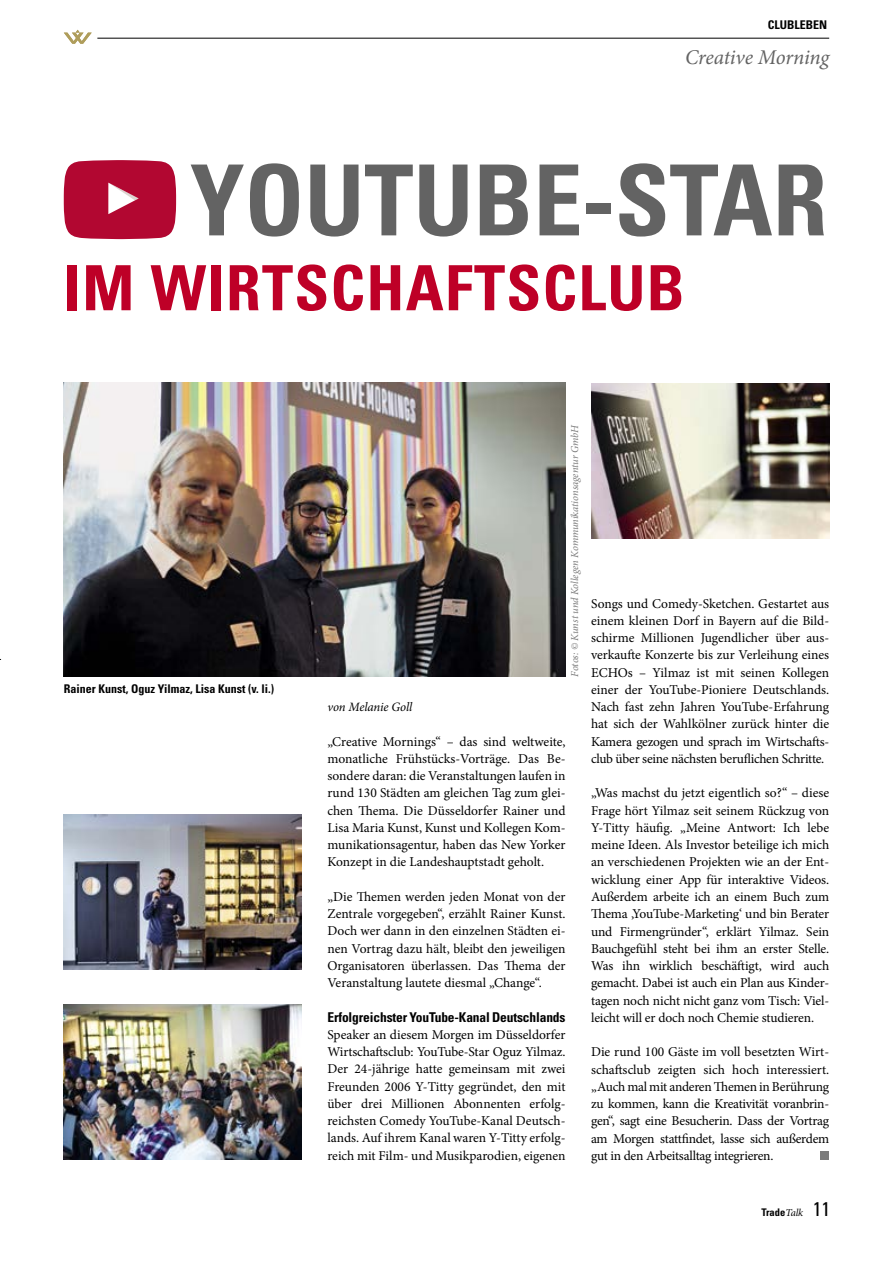
<style>
.page{position:relative;width:893px;height:1263px;background:#fff}
.page>*{position:absolute;margin:0;border:0;box-sizing:border-box;transform-origin:0 0}
.t1{font:700 condensed 98.1px "Univers";color:#636363}
.t2{font:700 condensed 62.4px "Univers";letter-spacing:.02em;color:#be0027}
.t3{font:italic 21px "Minion Pro";letter-spacing:-.015em;color:#636363}
.t4{font:13.5px/17.2px "Minion Pro";letter-spacing:-.01em;color:#000;text-align:justify}
.t5{font:700 condensed 13.5px "Univers";letter-spacing:-.01em;color:#000}
.t6{font:italic 12.75px "Minion Pro";letter-spacing:-.01em;color:#000}
.t7{font:700 condensed 12px "Univers";color:#000}
.t8{font:italic 10.5px "Minion Pro";letter-spacing:-.01em;color:#7c7c7c}
.t9{font:700 condensed 10.5px "Univers";color:#000}
.s1{font-family:"Minion Pro";font-weight:400;font-style:italic;font-stretch:normal}
.s2{font-weight:400;font-size:19.95px}
</style>
<div class="page">
<div style="left:821px;top:1151px;width:8px;height:9px;background:#7c7c7c"></div>
<hr style="left:97px;top:38px;width:732px;height:1px;background:#000">
<svg style="left:64px;top:30px;width:28px;height:14px"></svg>
<svg style="left:64px;top:160px;width:112px;height:79px;background:#b92046"></svg>
<img style="left:591px;top:383px;width:238px;height:156px">
<img style="left:64px;top:815px;width:238px;height:155px">
<img style="left:64px;top:1004px;width:238px;height:156px">
<img style="left:64px;top:383px;width:502px;height:293px">
<p class="t7" style="left:768px;top:18px;width:61px">CLUBLEBEN</p>
<h3 class="t3" style="left:685px;top:43px;width:145px">Creative Morning</h3>
<h1 class="t1" style="left:190px;top:140px;width:639px">YOUTUBE-STAR</h1>
<h2 class="t2" style="left:64px;top:250px;width:622px">IM WIRTSCHAFTSCLUB</h2>
<p class="t7" style="left:64px;top:682px;width:212px">Rainer Kunst, Oguz Yilmaz, Lisa Kunst (v. li.)</p>
<p class="t8" style="left:568px;top:677px;width:253px;rotate:-90deg">Fotos: © Kunst und Kollegen Kommunikationsagentur GmbH</p>
<p class="t6" style="left:327px;top:698px;width:86px">von Melanie Goll</p>
<p class="t4" style="left:327px;top:733px;width:240px">„Creative Mornings“ – das sind weltweite, monatliche Frühstücks-Vorträge. Das Be&shy;sondere daran: die Veranstaltungen laufen in rund 130 Städten am gleichen Tag zum glei&shy;chen Thema. Die Düsseldorfer Rainer und Lisa Maria Kunst, Kunst und Kollegen Kom&shy;munikationsagentur, haben das New Yorker Konzept in die Landeshauptstadt geholt.</p>
<p class="t4" style="left:327px;top:888px;width:240px">„Die Themen werden jeden Monat von der Zentrale vorgegeben“, erzählt Rainer Kunst.<br>Doch wer dann in den einzelnen Städten ei&shy;nen Vortrag dazu hält, bleibt den jeweiligen Organisatoren überlassen. Das Thema der Veranstaltung lautete diesmal „Change“.</p>
<p class="t5" style="left:327px;top:1008px;width:240px">Erfolgreichster YouTube-Kanal Deutschlands</p>
<p class="t4" style="left:327px;top:1026px;width:240px">Speaker an diesem Morgen im Düsseldorfer Wirtschaftsclub: YouTube-Star Oguz Yilmaz.<br>Der 24-jährige hatte gemeinsam mit zwei Freunden 2006 Y-Titty gegründet, den mit über drei Millionen Abonnenten erfolg&shy;reichsten Comedy YouTube-Kanal Deutsch&shy;lands. Auf ihrem Kanal waren Y-Titty erfolg&shy;reich mit Film- und Musikparodien, eigenen</p>
<p class="t4" style="left:591px;top:595px;width:240px">Songs und Comedy-Sketchen. Gestartet aus einem kleinen Dorf in Bayern auf die Bild&shy;schirme Millionen Jugendlicher über aus&shy;verkaufte Konzerte bis zur Verleihung eines ECHOs – Yilmaz ist mit seinen Kollegen einer der YouTube-Pioniere Deutschlands.<br>Nach fast zehn Jahren YouTube-Erfahrung hat sich der Wahlkölner zurück hinter die Kamera gezogen und sprach im Wirtschafts&shy;club über seine nächsten beruflichen Schritte.</p>
<p class="t4" style="left:591px;top:785px;width:240px">„Was machst du jetzt eigentlich so?“ – diese Frage hört Yilmaz seit seinem Rückzug von Y-Titty häufig. „Meine Antwort: Ich lebe meine Ideen. Als Investor beteilige ich mich an verschiedenen Projekten wie an der Ent&shy;wicklung einer App für interaktive Videos.<br>Außerdem arbeite ich an einem Buch zum Thema ‚YouTube-Marketing‘ und bin Berater und Firmengründer“, erklärt Yilmaz. Sein Bauchgefühl steht bei ihm an erster Stelle.<br>Was ihn wirklich beschäftigt, wird auch gemacht. Dabei ist auch ein Plan aus Kinder&shy;tagen noch nicht nicht ganz vom Tisch: Viel&shy;leicht will er doch noch Chemie studieren.</p>
<p class="t4" style="left:591px;top:1043px;width:240px">Die rund 100 Gäste im voll besetzten Wirt&shy;schaftsclub zeigten sich hoch interessiert. „Auch mal mit anderen Themen in Berührung zu kommen, kann die Kreativität voranbrin&shy;gen“, sagt eine Besucherin. Dass der Vortrag am Morgen stattfindet, lasse sich außerdem gut in den Arbeitsalltag integrieren.</p>
<p class="t9" style="left:762px;top:1206px;width:70px">Trade<span class="s1">Talk</span> <span class="s2">11</span></p>
</div>
